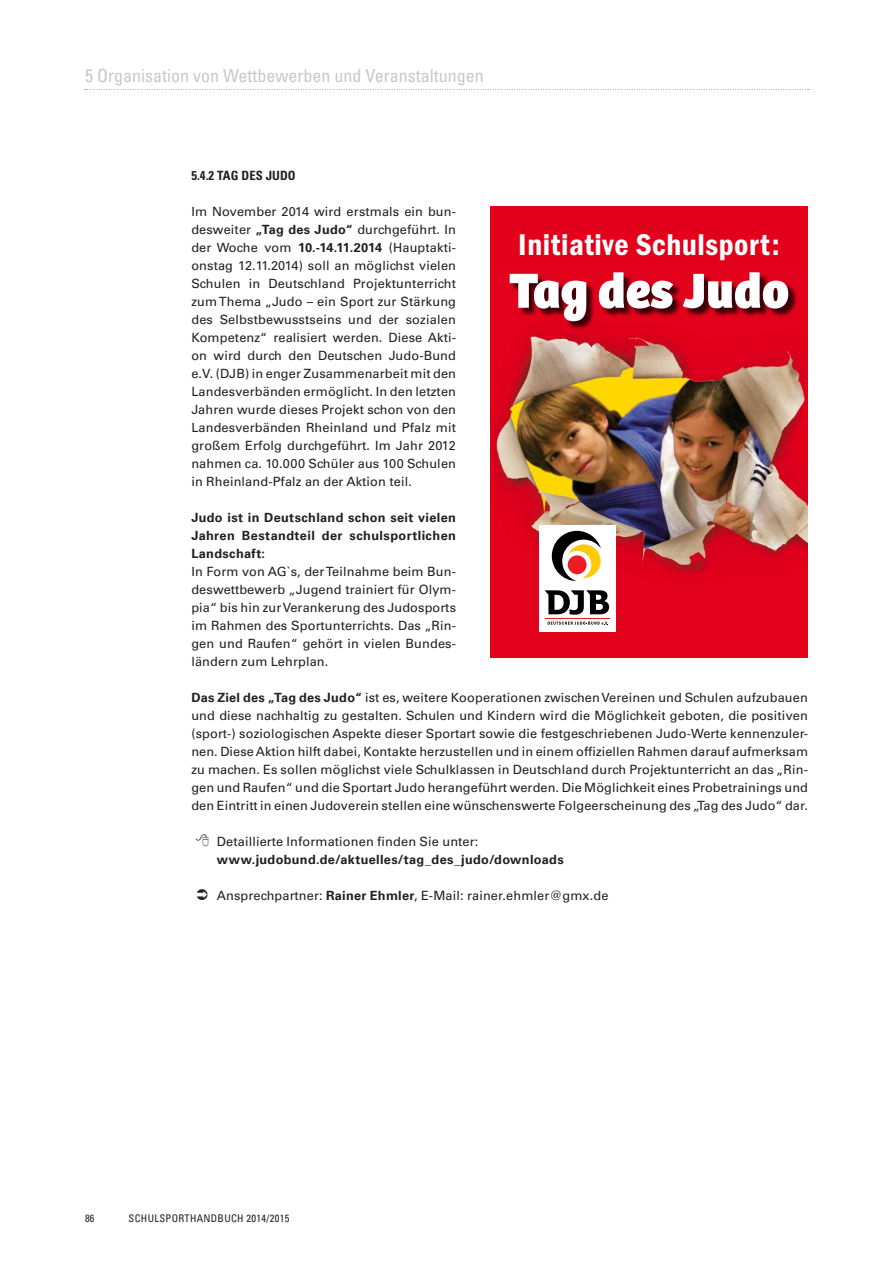
<style>
.page{position:relative;width:893px;height:1263px;background:#fff}
.page>*{position:absolute;margin:0;border:0;box-sizing:border-box;transform-origin:0 0}
.t1{font:800 51px "Bree";color:#fff}
.t2{font:600 condensed 31.05px "Franklin Gothic Itc T";letter-spacing:.02em;color:#fff}
.t3{font:condensed 18px "Univers LT";color:#c7c8ca}
.t4{font:12.75px/18px "Univers LT Std";letter-spacing:.01em;color:#231f20;text-align:justify}
.t5{font:700 12.75px/18px "Univers LT";letter-spacing:.025em;color:#231f20}
.t6{font:700 condensed 12.75px "Univers LT";letter-spacing:.005em;color:#231f20}
.t7{font:condensed 10.5px "Univers LT";letter-spacing:.03em;color:#231f20}
.s1{font-family:"Univers LT";font-weight:700}
.s2{font-family:"Univers LT Std";font-weight:400}
</style>
<div class="page">
<svg style="left:85px;top:89px;width:723px;height:1px"></svg>
<div style="left:490px;top:207px;width:318px;height:451px;background:#e2001a"></div>
<img style="left:490px;top:333px;width:318px;height:299px">
<div style="left:511px;top:273px;width:287px;height:58px;background:#000;opacity:.75"></div>
<div style="left:539px;top:525px;width:76px;height:107px;background:#fff"></div>
<svg style="left:552px;top:531px;width:49px;height:50px"></svg>
<svg style="left:545px;top:590px;width:64px;height:25px"></svg>
<svg style="left:548px;top:621px;width:60px;height:4px"></svg>
<hr style="left:545px;top:618px;width:65px;height:1px;background:#ee1d23">
<h3 class="t3" style="left:85px;top:65px;width:400px">5 O rganisation von Wettbewerben und Veranstaltungen</h3>
<p class="t6" style="left:191px;top:168px;width:106px">5.4.2 TAG DES JUDO</p>
<p class="t4" style="left:191px;top:203px;width:266px">Im November 2014 wird erstmals ein bun&shy;desweiter <span class="s1">„Tag des Judo“</span> durchgeführt. In der Woche vom <span class="s1">10.-14.11.2014</span> (Hauptakti&shy;onstag 12.11.2014) soll an möglichst vielen Schulen in Deutschland Projektunterricht zum Thema „Judo – ein Sport zur Stärkung des Selbstbewusstseins und der sozialen Kompetenz“ realisiert werden. Diese Akti&shy;on wird durch den Deutschen Judo-Bund e.V. (DJB) in enger Zusammenarbeit mit den Landesverbänden ermöglicht. In den letzten Jahren wurde dieses Projekt schon von den Landesverbänden Rheinland und Pfalz mit großem Erfolg durchgeführt. Im Jahr 2012 nahmen ca. 10.000 Schüler aus 100 Schulen in Rheinland-Pfalz an der Aktion teil.</p>
<p class="t4" style="left:191px;top:509px;width:266px;text-align:left"><span class="s1">Judo ist in Deutschland schon seit vielen Jahren Bestandteil der schulsportlichen Landschaft:<br></span>In Form von AG`s, der Teilnahme beim Bun&shy;deswettbewerb „Jugend trainiert für Olym&shy;pia“ bis hin zur Verankerung des Judosports im Rahmen des Sportunterrichts. Das „Rin&shy;gen und Raufen“ gehört in vielen Bundes&shy;ländern zum Lehrplan.</p>
<p class="t4" style="left:191px;top:689px;width:618px"><span class="s1">Das Ziel des „Tag des Judo“</span> ist es, weitere Kooperationen zwischen Vereinen und Schulen aufzubauen und diese nachhaltig zu gestalten. Schulen und Kindern wird die Möglichkeit geboten, die positiven (sport-) soziologischen Aspekte dieser Sportart sowie die festgeschriebenen Judo-Werte kennenzuler&shy;nen. Diese Aktion hilft dabei, Kontakte herzustellen und in einem offiziellen Rahmen darauf aufmerksam zu machen. Es sollen möglichst viele Schulklassen in Deutschland durch Projektunterricht an das „Rin&shy;gen und Raufen“ und die Sportart Judo herangeführt werden. Die Möglichkeit eines Probetrainings und den Eintritt in einen Judoverein stellen eine wünschenswerte Folgeerscheinung des „Tag des Judo“ dar.</p>
<p class="t5" style="left:217px;top:833px;width:348px"><span class="s2">Detaillierte Informationen finden Sie unter: </span>www.judobund.de/aktuelles/tag_des_judo/downloads</p>
<p class="t4" style="left:217px;top:887px;width:393px">Ansprechpartner: <span class="s1">Rainer Ehmler</span>, E-Mail: rainer.ehmler@gmx.de</p>
<p class="t2" style="left:518px;top:227px;width:263px">Initiative Schulsport:</p>
<p class="t1" style="left:509px;top:259px;width:282px">Tag des Judo</p>
<p class="t7" style="left:85px;top:1212px;width:11px">86</p>
<p class="t7" style="left:129px;top:1212px;width:162px">Schulsporthandbuch 2014/2015</p>
</div>
